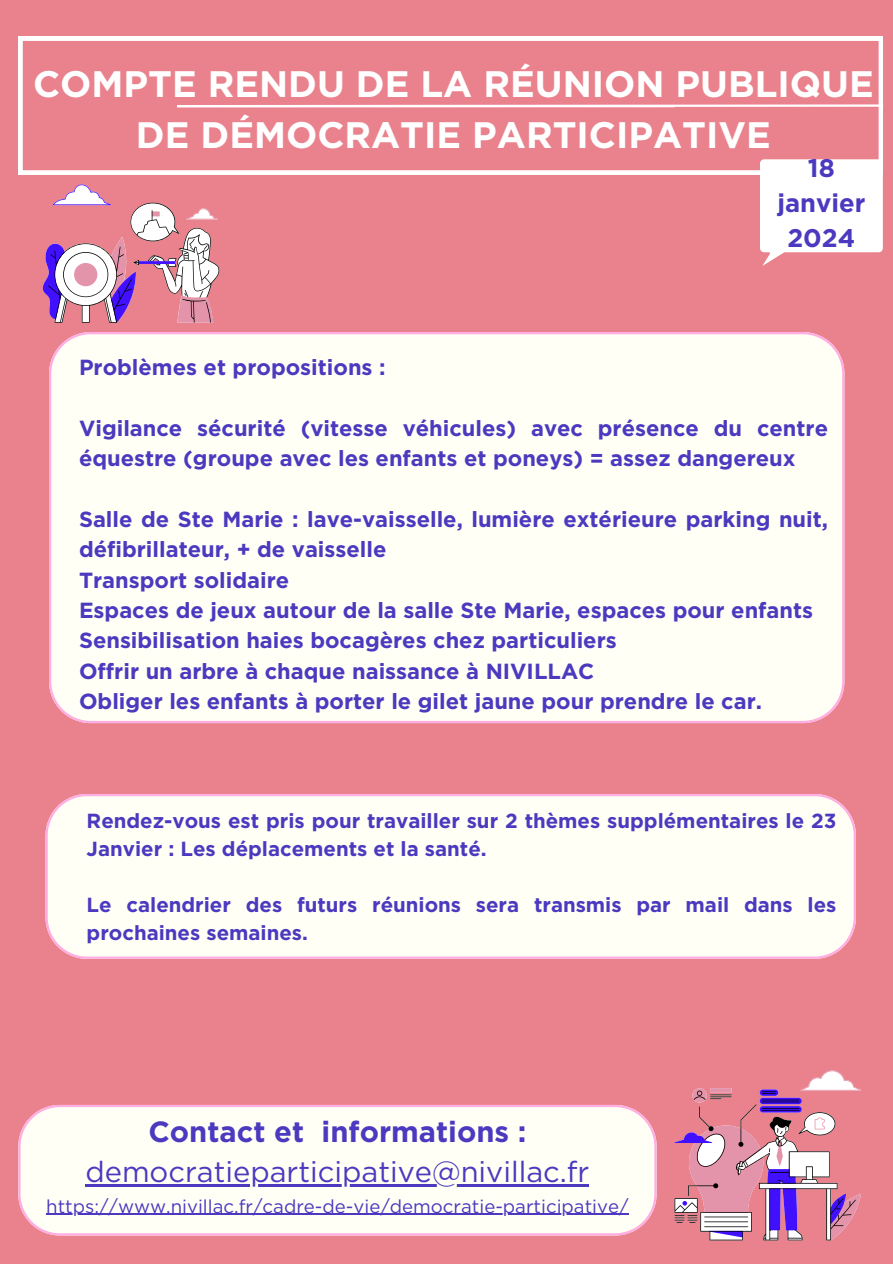
<style>
.page{position:relative;width:893px;height:1264px;background:#fff}
.page>*{position:absolute;margin:0;border:0;box-sizing:border-box;transform-origin:0 0}
.t1{font:700 36.9px/50.7px "Gotham";color:#fff;text-align:center}
.t2{font:29.1px "Gotham";color:#4b39bf}
.t3{font:700 29.1px "Gotham";color:#4b39bf}
.t4{font:700 25.5px/34.8px "Gotham";color:#4b39bf;text-align:center}
.t5{font:700 21.9px/30.3px "Gotham";color:#4b39bf}
.t6{font:700 20.4px/28.2px "Gotham";color:#4b39bf}
.t7{font:18.6px "Gotham";color:#4b39bf}
</style>
<div class="page">
<div style="left:0;top:0;width:892px;height:1263px;background:#ea828d"></div>
<div style="left:49px;top:332px;width:795px;height:390px;background:#fffff5"></div>
<svg style="left:42px;top:184px;width:178px;height:139px"></svg>
<svg style="left:674px;top:1070px;width:187px;height:170px"></svg>
<svg style="left:760px;top:157px;width:123px;height:109px;background:#fbecee"></svg>
<svg style="left:18px;top:36px;width:864px;height:139px"></svg>
<svg style="left:18px;top:1104px;width:638px;height:131px;background:#fcf6f1"></svg>
<hr style="left:85px;top:1184px;width:504px;height:2px;background:#4b39bf">
<hr style="left:46px;top:1213px;width:582px;height:1px;background:#4b39bf">
<div style="left:45px;top:794px;width:810px;height:164px;background:#fffff5"></div>
<p class="t1" style="left:33px;top:59px;width:842px">COMPTE RENDU DE LA RÉUNION PUBLIQUE<br>DE DÉMOCRATIE PARTICIPATIVE</p>
<h3 class="t4" style="left:777px;top:151px;width:89px">18 janvier<br>2024</h3>
<h1 class="t5" style="left:79px;top:352px;width:308px">Problèmes et propositions :</h1>
<h2 class="t5" style="left:79px;top:412px;width:750px">Vigilance sécurité (vitesse véhicules) avec présence du centre équestre (groupe avec les enfants et poneys) = assez dangereux</h2>
<p class="t5" style="left:79px;top:504px;width:750px">Salle de Ste Marie : lave-vaisselle, lumière extérieure parking nuit, défibrillateur, + de vaisselle<br>Transport solidaire<br>Espaces de jeux autour de la salle Ste Marie, espaces pour enfants Sensibilisation haies bocagères chez particuliers<br>Offrir un arbre à chaque naissance à NIVILLAC<br>Obliger les enfants à porter le gilet jaune pour prendre le car.</p>
<h3 class="t6" style="left:87px;top:806px;width:751px">Rendez-vous est pris pour travailler sur 2 thèmes supplémentaires le 23<br>Janvier : Les déplacements et la santé.</h3>
<p class="t6" style="left:87px;top:890px;width:751px">Le calendrier des futurs réunions sera transmis par mail dans les prochaines semaines.</p>
<h3 class="t3" style="left:148px;top:1113px;width:379px">Contact et informations :</h3>
<h3 class="t2" style="left:85px;top:1154px;width:505px">democratieparticipative@nivillac.fr</h3>
<h3 class="t7" style="left:46px;top:1194px;width:583px">https://www.nivillac.fr/cadre-de-vie/democratie-participative/</h3>
</div>
